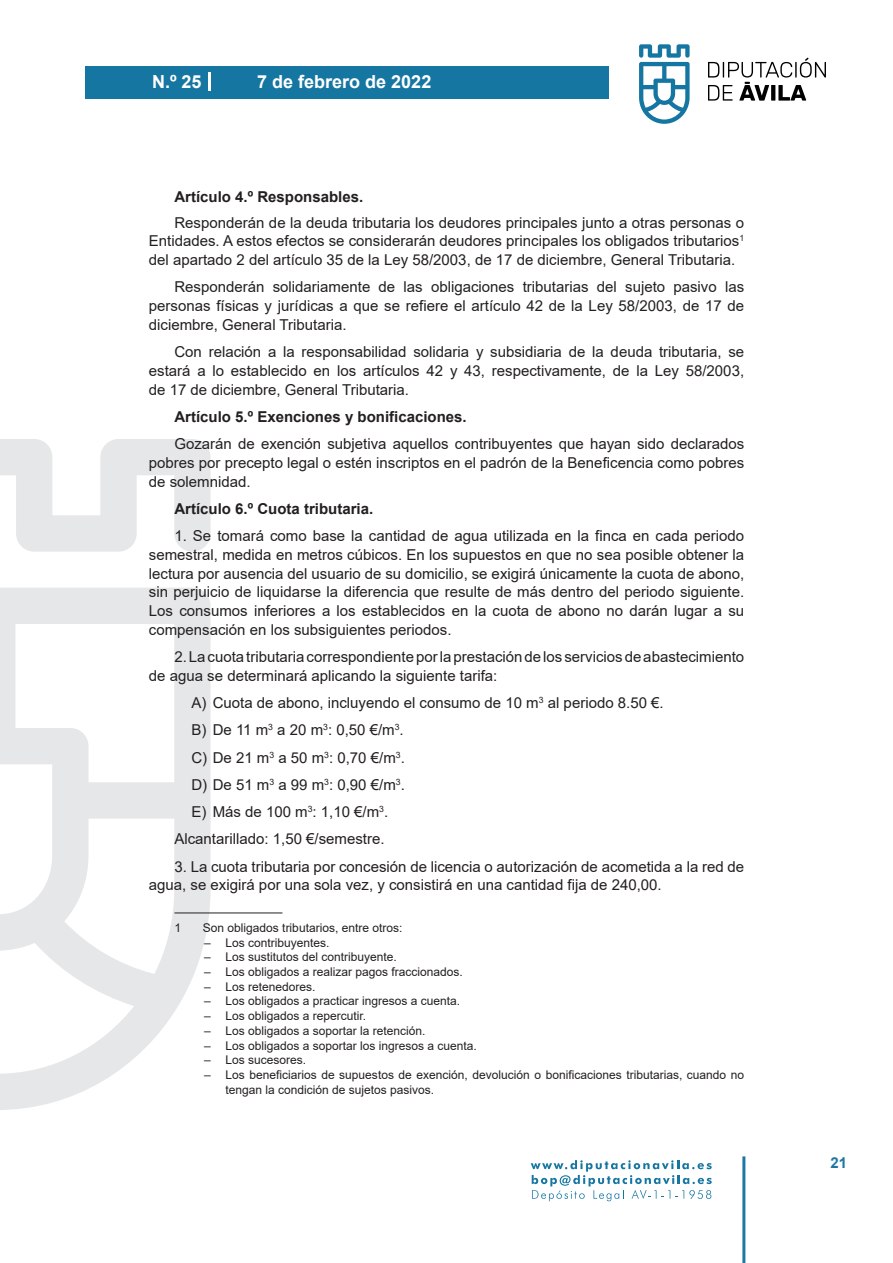
<style>
.page{position:relative;width:893px;height:1263px;background:#fff}
.page>*{position:absolute;margin:0;border:0;box-sizing:border-box;transform-origin:0 0}
.t1{font:700 18px "Arial";color:#fff}
.t2{font:15px/18.8px "Arial";color:#231f20;text-align:justify}
.t3{font:700 15px "Arial";color:#231f20}
.t4{font:700 15px "Arial";color:#1d76a4}
.t5{font:12px/14.7px "Arial";color:#231f20}
</style>
<div class="page">
<svg style="left:531px;top:1160px;width:181px;height:41px"></svg>
<div style="left:85px;top:66px;width:523px;height:33px;background:#1676a2"></div>
<svg style="left:639px;top:44px;width:51px;height:80px"></svg>
<svg style="left:708px;top:58px;width:118px;height:43px"></svg>
<hr style="left:742px;top:1156px;width:3px;height:107px;background:#1d76a4">
<svg style="left:208px;top:72px;width:2px;height:18px"></svg>
<svg style="left:0;top:439px;width:211px;height:671px"></svg>
<hr style="left:174px;top:912px;width:108px;height:1px;background:#231f20">
<p class="t1" style="left:152px;top:69px;width:51px">N.º 25</p>
<p class="t1" style="left:257px;top:69px;width:176px">7 de febrero de 2022</p>
<p class="t3" style="left:174px;top:187px;width:190px">Artículo 4.º Responsables.</p>
<p class="t2" style="left:149px;top:213px;width:597px;text-indent:26px">Responderán de la deuda tributaria los deudores principales junto a otras personas o Entidades. A estos efectos se considerarán deudores principales los obligados tributarios<sup>1 </sup>del apartado 2 del artículo 35 de la Ley 58/2003, de 17 de diciembre, General Tributaria.</p>
<p class="t2" style="left:149px;top:278px;width:597px;text-indent:26px">Responderán solidariamente de las obligaciones tributarias del sujeto pasivo las personas físicas y jurídicas a que se refiere el artículo 42 de la Ley 58/2003, de 17 de diciembre, General Tributaria.</p>
<p class="t2" style="left:149px;top:342px;width:597px;text-indent:26px">Con relación a la responsabilidad solidaria y subsidiaria de la deuda tributaria, se estará a lo establecido en los artículos 42 y 43, respectivamente, de la Ley 58/2003, de 17 de diciembre, General Tributaria.</p>
<p class="t3" style="left:174px;top:406px;width:294px">Artículo 5.º Exenciones y bonificaciones.</p>
<p class="t2" style="left:149px;top:434px;width:597px;text-indent:26px">Gozarán de exención subjetiva aquellos contribuyentes que hayan sido declarados pobres por precepto legal o estén inscriptos en el padrón de la Beneficencia como pobres de solemnidad.</p>
<p class="t3" style="left:174px;top:498px;width:200px">Artículo 6.º Cuota tributaria.</p>
<p class="t2" style="left:149px;top:526px;width:597px;text-indent:26px">1. Se tomará como base la cantidad de agua utilizada en la finca en cada periodo semestral, medida en metros cúbicos. En los supuestos en que no sea posible obtener la lectura por ausencia del usuario de su domicilio, se exigirá únicamente la cuota de abono, sin perjuicio de liquidarse la diferencia que resulte de más dentro del periodo siguiente.<br>Los consumos inferiores a los establecidos en la cuota de abono no darán lugar a su compensación en los subsiguientes periodos.</p>
<p class="t2" style="left:149px;top:647px;width:597px;text-indent:26px">2. La cuota tributaria correspondiente por la prestación de los servicios de abastecimiento de agua se determinará aplicando la siguiente tarifa:</p>
<p class="t2" style="left:191px;top:693px;width:474px">A) Cuota de abono, incluyendo el consumo de 10 m<sup>3</sup> al periodo 8.50 €.</p>
<p class="t2" style="left:191px;top:721px;width:214px">B) De 11 m<sup>3</sup> a 20 m<sup>3</sup>: 0,50 €/m<sup>3</sup>.</p>
<p class="t2" style="left:191px;top:748px;width:215px">C) De 21 m<sup>3</sup> a 50 m<sup>3</sup>: 0,70 €/m<sup>3</sup>.</p>
<p class="t2" style="left:191px;top:775px;width:215px">D) De 51 m<sup>3</sup> a 99 m<sup>3</sup>: 0,90 €/m<sup>3</sup>.</p>
<p class="t2" style="left:191px;top:802px;width:198px">E) Más de 100 m<sup>3</sup>: 1,10 €/m<sup>3</sup>.</p>
<p class="t2" style="left:174px;top:830px;width:212px">Alcantarillado: 1,50 €/semestre.</p>
<p class="t2" style="left:149px;top:857px;width:597px;text-indent:26px">3. La cuota tributaria por concesión de licencia o autorización de acometida a la red de agua, se exigirá por una sola vez, y consistirá en una cantidad fija de 240,00.</p>
<p class="t5" style="left:174px;top:920px;width:8px">1</p>
<p class="t5" style="left:203px;top:920px;width:201px">Son obligados tributarios, entre otros:</p>
<p class="t5" style="left:204px;top:935px;width:127px">– Los contribuyentes.</p>
<p class="t5" style="left:204px;top:950px;width:194px">– Los sustitutos del contribuyente.</p>
<p class="t5" style="left:204px;top:964px;width:260px">– Los obligados a realizar pagos fraccionados.</p>
<p class="t5" style="left:204px;top:979px;width:113px">– Los retenedores.</p>
<p class="t5" style="left:204px;top:994px;width:258px">– Los obligados a practicar ingresos a cuenta.</p>
<p class="t5" style="left:204px;top:1008px;width:164px">– Los obligados a repercutir.</p>
<p class="t5" style="left:204px;top:1023px;width:223px">– Los obligados a soportar la retención.</p>
<p class="t5" style="left:204px;top:1038px;width:274px">– Los obligados a soportar los ingresos a cuenta.</p>
<p class="t5" style="left:204px;top:1052px;width:103px">– Los sucesores.</p>
<p class="t5" style="left:225px;top:1067px;width:520px;text-indent:-21px">– Los beneficiarios de supuestos de exención, devolución o bonificaciones tributarias, cuando no tengan la condición de sujetos pasivos.</p>
<p class="t4" style="left:831px;top:1152px;width:18px">21</p>
</div>
